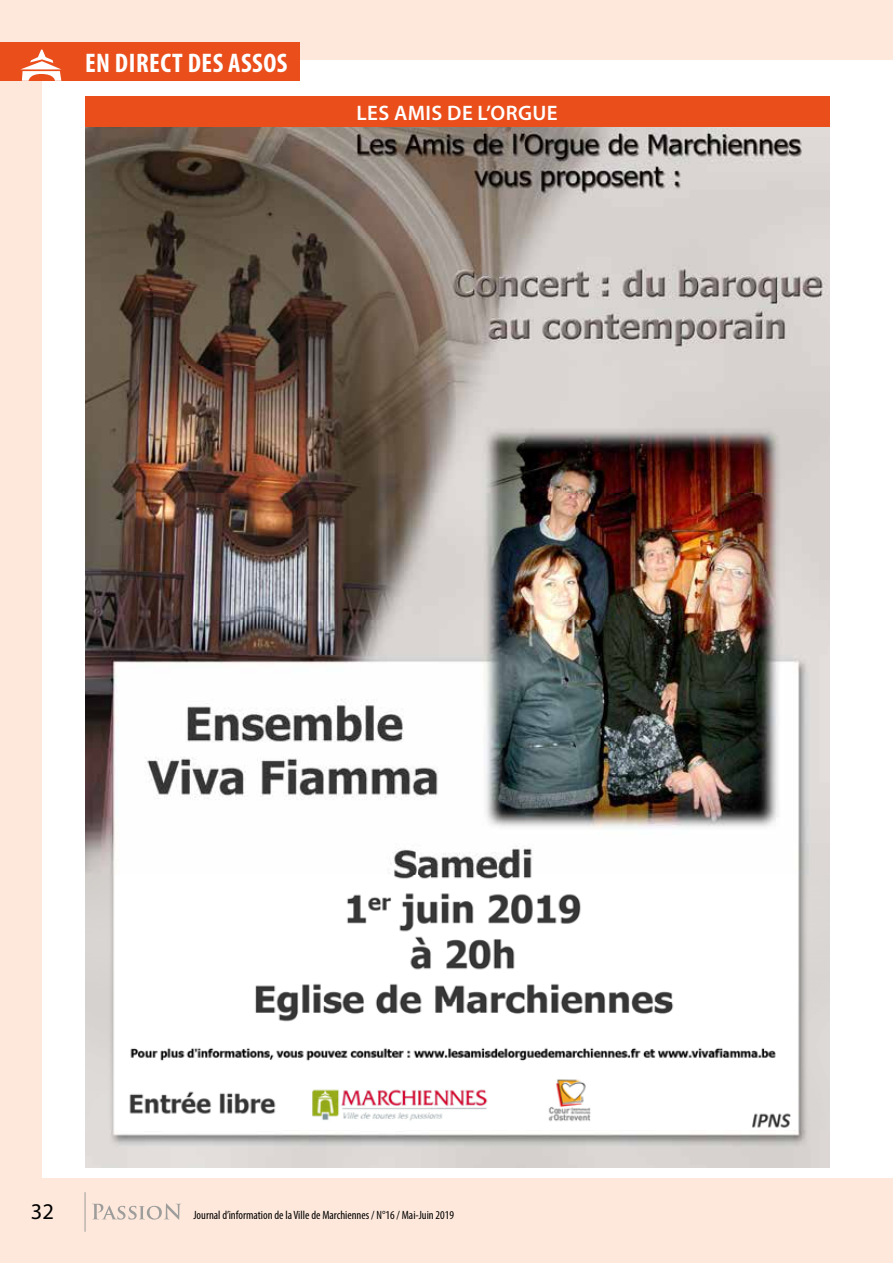
<style>
.page{position:relative;width:893px;height:1263px;background:#fde8db}
.page>*{position:absolute;margin:0;border:0;box-sizing:border-box;transform-origin:0 0}
.t1{font:700 condensed 27px "Myriad Pro";letter-spacing:.02em;color:#fff}
.t2{font:22.5px "Myriad Pro";color:#000}
.t3{font:600 21px "Myriad Pro";letter-spacing:.02em;color:#fff}
.t4{font:condensed 12px "Myriad Pro";color:#000}
</style>
<div class="page">
<div style="left:43px;top:61px;width:850px;height:1117px;background:#fff"></div>
<svg style="left:92px;top:1203px;width:89px;height:16px"></svg>
<hr style="left:85px;top:1192px;width:1px;height:40px;background:#9d9d9c">
<div style="left:0;top:43px;width:299px;height:38px;background:#e94e1b"></div>
<svg style="left:20px;top:50px;width:41px;height:31px"></svg>
<div style="left:85px;top:96px;width:744px;height:32px;background:#e94e1b"></div>
<img style="left:85px;top:128px;width:744px;height:1039px">
<h1 class="t1" style="left:85px;top:46px;width:204px">EN DIRECT DES ASSOS</h1>
<h3 class="t3" style="left:356px;top:99px;width:203px">LES AMIS DE L’ORGUE</h3>
<h2 class="t2" style="left:31px;top:1198px;width:25px">32</h2>
<p class="t4" style="left:193px;top:1208px;width:262px">Journal d’information de la Ville de Marchiennes / N°16 / Mai-Juin 2019</p>
</div>
